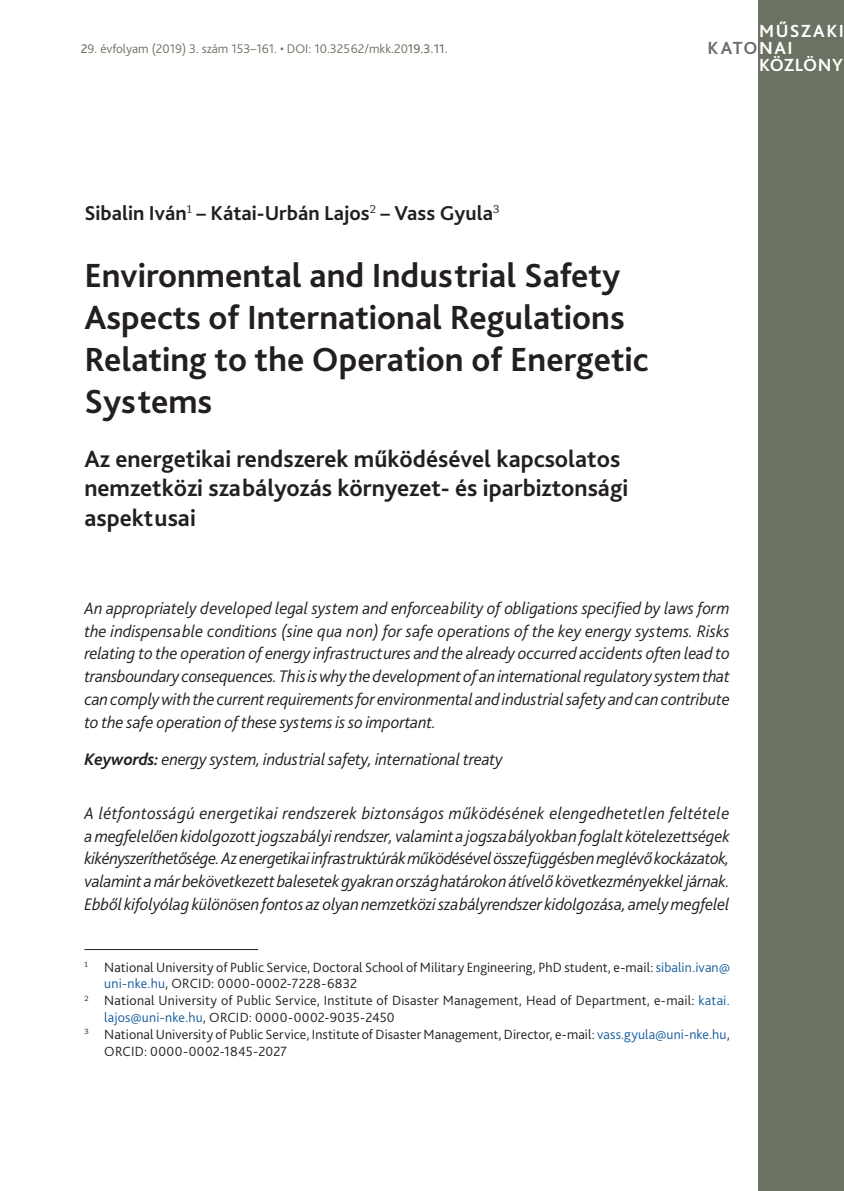
<style>
.page{position:relative;width:844px;height:1191px;background:#fff}
.page>*{position:absolute;margin:0;border:0;box-sizing:border-box;transform-origin:0 0}
.Tanulmánycím{font:700 35px/42px "Bliss Pro";color:#231f20}
.Tanulmánycím_angol{font:700 24.5px/29.4px "Bliss Pro";color:#231f20}
.Szerző{font:700 21px "Bliss Pro";color:#231f20}
.MR___Cím{font:700 18.38px "Bliss Pro";letter-spacing:.08em;color:#fff}
.MR___Cím-2{font:700 18.38px "Bliss Pro";letter-spacing:.015em;color:#fff}
.MR___Cím-3{font:700 18.38px "Bliss Pro";letter-spacing:.08em;color:#6c6d70}
.Absztrakt__szöveg{font:italic 300 17.5px/22.8px "Bliss Pro";letter-spacing:-.01em;color:#231f20;text-align:justify}
.Absztakt__keywords{font:italic 300 17.5px "Bliss Pro";letter-spacing:-.01em;color:#231f20}
.Lábjegyzet{font:300 14px/16.8px "Bliss Pro";letter-spacing:.01em;color:#231f20}
.Fejléc_jobb{font:300 13.12px "Bliss Pro";color:#6c7261}
.s1{font-weight:400}
.s2{color:#fff}
.s3{font-weight:700}
.s4{color:#175d9e}
</style>
<div class="page">
<div style="left:758px;top:0;width:85px;height:1191px;background:#6c7261"></div>
<hr style="left:84px;top:949px;width:174px;height:1px;background:#231f20">
<p class="Fejléc_jobb" style="left:81px;top:40px;width:368px"><span class="s1">2</span>9. évfolyam (2019) 3. szám 153–161. • DOI: 10.32562/mkk.20<span class="s1">19.3.11.</span></p>
<p class="Szerző" style="left:84px;top:200px;width:416px">Sibalin Iván<sup>1</sup> – Kátai-Urbán Lajos<sup>2</sup> – Vass Gyula<sup>3</sup></p>
<p class="Tanulmánycím" style="left:84px;top:253px;width:565px">Environmental and Industrial Safety<br>Aspects of International Regulations<br>Relating to the Operation of Energetic<br>Systems</p>
<p class="Tanulmánycím_angol" style="left:84px;top:443px;width:545px">Az energetikai rendszerek működésével kapcsolatos nemzetközi szabályozás környezet- és iparbiztonsági aspektusai</p>
<p class="MR___Cím" style="left:758px;top:19px;width:86px">MŰSZAKI</p>
<p class="MR___Cím-2" style="left:758px;top:54px;width:85px">KÖZLÖNY</p>
<p class="MR___Cím-3" style="left:707px;top:36px;width:87px">KATO<span class="s2">NAI</span></p>
<p class="Absztrakt__szöveg" style="left:84px;top:596px;width:646px">An appropriately developed legal system and enforceability of obligations specified by laws form the indispensable conditions (sine qua non) for safe operations of the key energy systems. Risks relating to the operation of energy infrastructures and the already occurred accidents often lead to transboundary consequences. This is why the development of an international regulatory system that can comply with the current requirements for environmental and industrial safety and can contribute to the safe operation of these systems is so important.</p>
<p class="Absztakt__keywords" style="left:84px;top:748px;width:420px"><span class="s3">Keywords:</span> energy system, industrial safety, international treaty</p>
<p class="Absztrakt__szöveg" style="left:84px;top:801px;width:646px">A létfontosságú energetikai rendszerek biztonságos működésének elengedhetetlen feltétele amegfelelően kidolgozott jogszabályi rendszer, valamint a jogszabályokban foglalt kötelezettségek kikényszeríthetősége. Azenergetikai infrastruktúrák működésével összefüggésben meglévő kockázatok, valamint amár bekövetkezett balesetek gyakran országhatárokon átívelő következményekkel járnak.<br>Ebből kifolyólag különösen fontos az olyan nemzetközi szabályrendszer kidolgozása, amely megfelel</p>
<p class="Lábjegyzet" style="left:104px;top:958px;width:627px;text-indent:-20px"><sup>1</sup> National University of Public Service, Doctoral School of Military Engineering, PhD student, e-mail: <span class="s4">sibalin.ivan@ uni-nke.hu</span>, ORCID: 0000-0002-7228-6832</p>
<p class="Lábjegyzet" style="left:104px;top:991px;width:627px;text-indent:-20px"><sup>2</sup> National University of Public Service, Institute of Disaster Management, Head of Department, e-mail: <span class="s4">katai. lajos@uni-nke.hu</span>, ORCID: 0000-0002-9035-2450</p>
<p class="Lábjegyzet" style="left:104px;top:1025px;width:627px;text-indent:-20px"><sup>3</sup> National University of Public Service, Institute of Disaster Management, Director, e-mail: <span class="s4">vass.gyula@uni-nke.hu</span>,<br>ORCID: 0000-0002-1845-2027</p>
</div>
